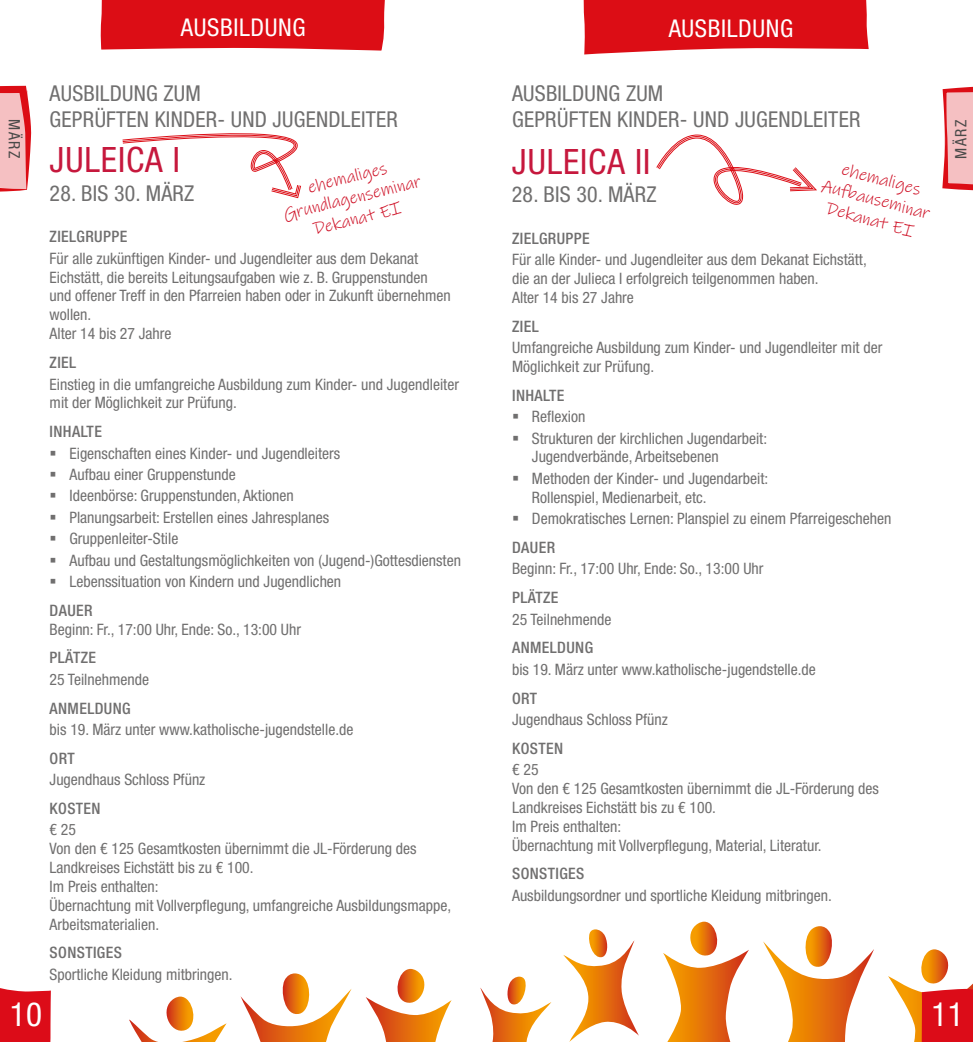
<style>
.page{position:relative;width:973px;height:1042px;background:#fff}
.page>*{position:absolute;margin:0;border:0;box-sizing:border-box;transform-origin:0 0}
.t1{font:condensed 35px "Helvetica Neue LT Std";letter-spacing:.025em;color:#c6183d}
.t2{font:condensed 33.25px "Helvetica Neue LT Std";color:#fff}
.t3{font:condensed 24.5px "Helvetica Neue LT Std";letter-spacing:.025em;color:#fff}
.t4{font:condensed 21.88px/26.2px "Helvetica Neue LT Std";letter-spacing:.01em;color:#706f6f}
.t5{font:17.5px/21px "Ink Free";color:#cf1328;text-align:center}
.t6{font:condensed 15.75px/18.9px "Helvetica Neue LT Std";color:#706f6f}
.t7{font:500 condensed 15.75px "Helvetica Neue LT Std";letter-spacing:.025em;color:#706f6f}
.t8{font:condensed 15.75px "Helvetica Neue LT Std";letter-spacing:.1em;color:#4a4a49}
</style>
<div class="page">
<svg style="left:563px;top:929px;width:75px;height:113px"></svg>
<svg style="left:663px;top:921px;width:85px;height:121px"></svg>
<svg style="left:763px;top:926px;width:110px;height:116px"></svg>
<svg style="left:480px;top:976px;width:71px;height:66px"></svg>
<svg style="left:366px;top:969px;width:85px;height:73px"></svg>
<svg style="left:129px;top:996px;width:97px;height:46px"></svg>
<svg style="left:240px;top:973px;width:111px;height:69px"></svg>
<div style="left:100px;top:0;width:285px;height:51px;background:#dc0d15"></div>
<svg style="left:0;top:86px;width:31px;height:106px;background:#f09c9f"></svg>
<svg style="left:942px;top:86px;width:30px;height:105px;background:#f1a4a7"></svg>
<svg style="left:583px;top:0;width:285px;height:54px;background:#df2229"></svg>
<svg style="left:0;top:988px;width:51px;height:54px;background:#dd1925"></svg>
<svg style="left:888px;top:949px;width:84px;height:93px"></svg>
<svg style="left:656px;top:134px;width:161px;height:71px"></svg>
<svg style="left:122px;top:133px;width:179px;height:65px"></svg>
<p class="t8" style="left:24px;top:119px;width:41px;rotate:90deg">MÄRZ</p>
<h3 class="t3" style="left:181px;top:13px;width:126px">AUSBILDUNG</h3>
<h3 class="t4" style="left:50px;top:80px;width:350px">AUSBILDUNG ZUM<br>GEPRÜFTEN KINDER- UND JUGENDLEITER</h3>
<h3 class="t3" style="left:668px;top:14px;width:126px">AUSBILDUNG</h3>
<h3 class="t4" style="left:512px;top:80px;width:350px">AUSBILDUNG ZUM<br>GEPRÜFTEN KINDER- UND JUGENDLEITER</h3>
<h1 class="t1" style="left:50px;top:140px;width:132px">JULEICA I</h1>
<h3 class="t4" style="left:50px;top:180px;width:146px">28. BIS 30. MÄRZ</h3>
<h1 class="t1" style="left:512px;top:141px;width:140px">JULEICA II</h1>
<p class="t5" style="left:276px;top:184px;width:142px;rotate:-14deg">ehemaliges<br>Grundlagenseminar<br>Dekanat EI</p>
<p class="t5" style="left:830px;top:154px;width:113px;rotate:15deg">ehemaliges<br>Aufbauseminar<br>Dekanat EI</p>
<h3 class="t4" style="left:512px;top:181px;width:146px">28. BIS 30. MÄRZ</h3>
<p class="t7" style="left:50px;top:227px;width:79px">ZIELGRUPPE</p>
<p class="t6" style="left:50px;top:248px;width:402px">Für alle zukünftigen Kinder- und Jugendleiter aus dem Dekanat Eichstätt, die bereits Leitungsaufgaben wie z. B. Gruppenstunden und offener Treff in den Pfarreien haben oder in Zukunft übernehmen wollen.<br>Alter 14 bis 27 Jahre</p>
<p class="t7" style="left:50px;top:353px;width:28px">ZIEL</p>
<p class="t6" style="left:50px;top:374px;width:411px">Einstieg in die umfangreiche Ausbildung zum Kinder- und Jugendleiter mit der Möglichkeit zur Prüfung.</p>
<p class="t7" style="left:50px;top:422px;width:54px">INHALTE</p>
<p class="t6" style="left:69px;top:442px;width:393px;line-height:21.3px">Eigenschaften eines Kinder- und Jugendleiters<br>Aufbau einer Gruppenstunde<br>Ideenbörse: Gruppenstunden, Aktionen<br>Planungsarbeit: Erstellen eines Jahresplanes<br>Gruppenleiter-Stile<br>Aufbau und Gestaltungsmöglichkeiten von (Jugend-)Gottesdiensten Lebenssituation von Kindern und Jugendlichen</p>
<p class="t7" style="left:50px;top:601px;width:44px">DAUER</p>
<p class="t6" style="left:50px;top:619px;width:253px">Beginn: Fr., 17:00 Uhr, Ende: So., 13:00 Uhr</p>
<p class="t7" style="left:50px;top:648px;width:48px">PLÄTZE</p>
<p class="t6" style="left:50px;top:670px;width:101px">25 Teilnehmende</p>
<p class="t7" style="left:50px;top:699px;width:83px">ANMELDUNG</p>
<p class="t6" style="left:50px;top:720px;width:305px">bis 19. März unter www.katholische-jugendstelle.de</p>
<p class="t7" style="left:50px;top:749px;width:27px">ORT</p>
<p class="t6" style="left:50px;top:770px;width:157px">Jugendhaus Schloss Pfünz</p>
<p class="t7" style="left:50px;top:799px;width:52px">KOSTEN</p>
<p class="t6" style="left:50px;top:820px;width:403px">€ 25<br>Von den € 125 Gesamtkosten übernimmt die JL-Förderung des Landkreises Eichstätt bis zu € 100.<br>Im Preis enthalten:<br>Übernachtung mit Vollverpflegung, umfangreiche Ausbildungsmappe, Arbeitsmaterialien.</p>
<p class="t7" style="left:50px;top:943px;width:74px">SONSTIGES</p>
<p class="t6" style="left:50px;top:964px;width:184px">Sportliche Kleidung mitbringen.</p>
<p class="t7" style="left:512px;top:229px;width:79px">ZIELGRUPPE</p>
<p class="t6" style="left:512px;top:250px;width:356px">Für alle Kinder- und Jugendleiter aus dem Dekanat Eichstätt, die an der Julieca I erfolgreich teilgenommen haben.<br>Alter 14 bis 27 Jahre</p>
<p class="t7" style="left:512px;top:317px;width:28px">ZIEL</p>
<p class="t6" style="left:512px;top:338px;width:371px">Umfangreiche Ausbildung zum Kinder- und Jugendleiter mit der<br>Möglichkeit zur Prüfung.</p>
<p class="t7" style="left:512px;top:386px;width:54px">INHALTE</p>
<p class="t6" style="left:532px;top:406px;width:236px;line-height:21.3px">Reflexion<br>Strukturen der kirchlichen Jugendarbeit:</p>
<p class="t6" style="left:532px;top:446px;width:238px;line-height:21.3px">Jugendverbände, Arbeitsebenen<br>Methoden der Kinder- und Jugendarbeit:</p>
<p class="t6" style="left:532px;top:486px;width:361px;line-height:21.3px">Rollenspiel, Medienarbeit, etc.<br>Demokratisches Lernen: Planspiel zu einem Pfarreigeschehen</p>
<p class="t7" style="left:512px;top:538px;width:44px">DAUER</p>
<p class="t6" style="left:512px;top:559px;width:253px">Beginn: Fr., 17:00 Uhr, Ende: So., 13:00 Uhr</p>
<p class="t7" style="left:512px;top:588px;width:48px">PLÄTZE</p>
<p class="t6" style="left:512px;top:609px;width:101px">25 Teilnehmende</p>
<p class="t7" style="left:512px;top:638px;width:83px">ANMELDUNG</p>
<p class="t6" style="left:512px;top:659px;width:305px">bis 19. März unter www.katholische-jugendstelle.de</p>
<p class="t7" style="left:512px;top:688px;width:27px">ORT</p>
<p class="t6" style="left:512px;top:710px;width:157px">Jugendhaus Schloss Pfünz</p>
<p class="t7" style="left:512px;top:739px;width:52px">KOSTEN</p>
<p class="t6" style="left:512px;top:760px;width:368px">€ 25<br>Von den € 125 Gesamtkosten übernimmt die JL-Förderung des Landkreises Eichstätt bis zu € 100.<br>Im Preis enthalten:<br>Übernachtung mit Vollverpflegung, Material, Literatur.</p>
<p class="t7" style="left:512px;top:864px;width:74px">SONSTIGES</p>
<p class="t6" style="left:512px;top:885px;width:321px">Ausbildungsordner und sportliche Kleidung mitbringen.</p>
<p class="t8" style="left:951px;top:159px;width:41px;rotate:-90deg">MÄRZ</p>
<h2 class="t2" style="left:10px;top:995px;width:34px">10</h2>
<h2 class="t2" style="left:931px;top:995px;width:34px">11</h2>
</div>
